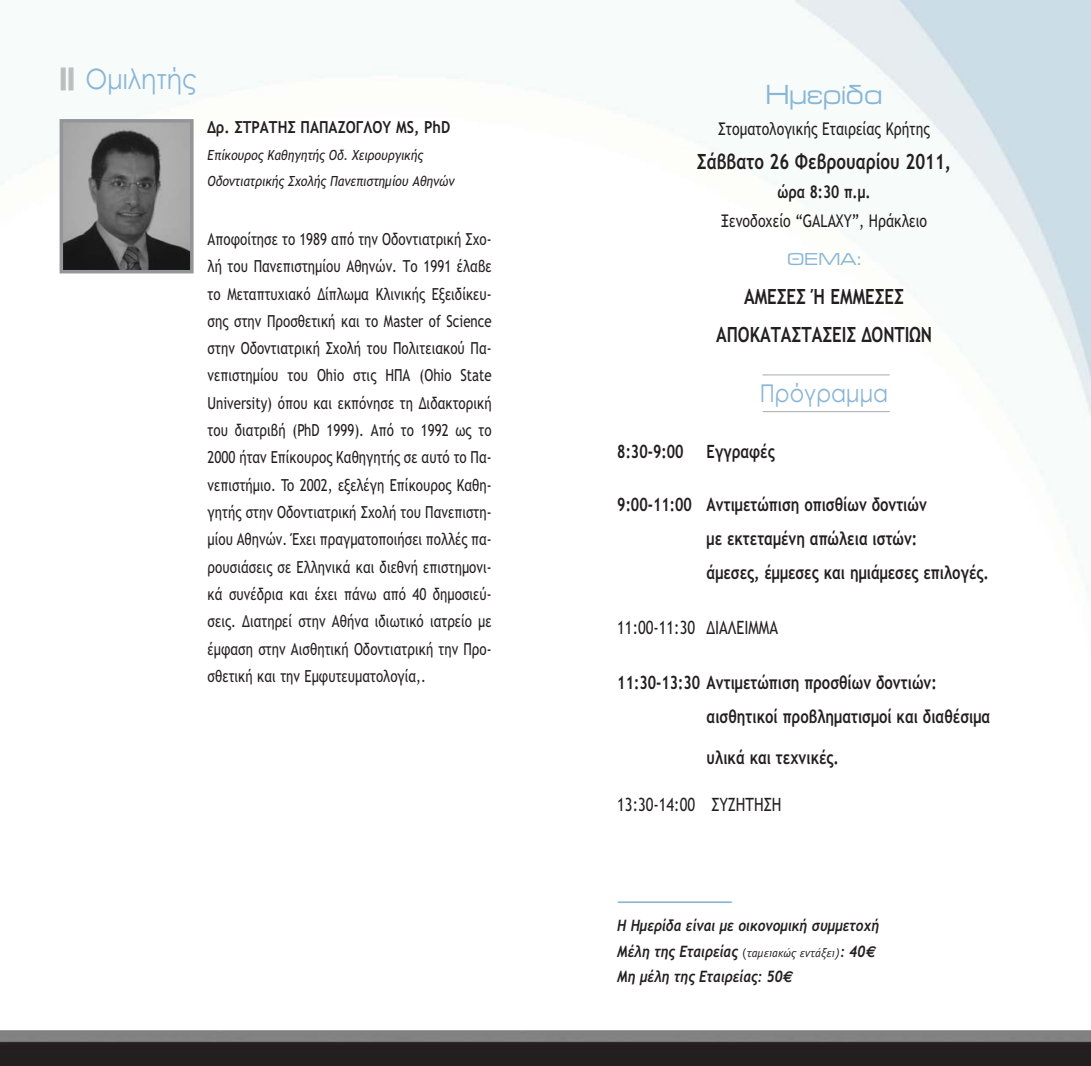
<style>
.page{position:relative;width:1091px;height:1066px;background:#fff}
.page>*{position:absolute;margin:0;border:0;box-sizing:border-box;transform-origin:0 0}
.t1{font:28px "Century Gothic";color:#89b6d6;scale:.9 1}
.t2{font:28px "Naxos";color:#89b6d6;scale:.9 1}
.t3{font:24.5px "Century Gothic";color:#89b6d6;scale:.9 1}
.t4{font:700 21px/37.6px "Trebuchet MS";color:#231f20;text-align:center;scale:.8 1}
.t5{font:700 18.38px/34.1px "Trebuchet MS";color:#231f20;scale:.78 1}
.t6{font:18.38px "Trebuchet MS";color:#231f20;scale:.8 1}
.t7{font:700 18.38px "Trebuchet MS";color:#231f20;scale:.8 1}
.t8{font:17.5px "Trebuchet MS";color:#231f20;scale:.8 1}
.t9{font:700 17.5px "Trebuchet MS";color:#231f20;scale:.8 1}
.t10{font:17.5px "Naxos";color:#89b6d6}
.t11{font:16.62px/27.3px "Trebuchet MS";color:#231f20;text-align:justify;scale:.8 1}
.t12{font:700 16.62px "Trebuchet MS";color:#231f20;scale:.86 1}
.t13{font:italic 700 15.75px/25.4px "Trebuchet";color:#231f20;scale:.85 1}
.t14{font:italic 14px/26.4px "Trebuchet MS";color:#231f20;scale:.86 1}
.t15{font:italic 10.5px "Trebuchet MS";color:#89b6d6;scale:.85 1}
.s1{font-family:"Officina Sans ITC Hel";font-weight:400;font-style:normal;font-size:12.25px}
.s2{font-family:"Officina Sans ITC Hel";font-weight:400;font-size:12.25px}
.s3{font-family:"Euro Sans"}
</style>
<div class="page">
<img style="left:0;top:0;width:1090px;height:1066px">
<img style="left:65px;top:124px;width:123px;height:144px">
<div style="left:60px;top:119px;width:133px;height:154px;border:4px solid #939598"></div>
<hr style="left:762px;top:411px;width:127px;height:1px;background:#a7a9ac">
<hr style="left:762px;top:375px;width:127px;height:1px;background:#a7a9ac">
<svg style="left:61px;top:68px;width:12px;height:22px"></svg>
<h1 class="t1" style="left:85px;top:69px;width:125px">Οµιλητής</h1>
<p class="t12" style="left:207px;top:121px;width:283px">∆ρ. ΣΤΡΑΤΗΣ ΠΑΠΑΖΟΓΛΟΥ MS, PhD</p>
<p class="t14" style="left:207px;top:143px;width:288px">Επίκουρος Καθηγητής Οδ. Xειρουργικής<br>Oδοντιατρικής Σχολής Πανεπιστηµίου Αθηνών</p>
<p class="t11" style="left:207px;top:227px;width:356px">Αποφοίτησε το 1989 από την Οδοντιατρική Σχο&shy;λή του Πανεπιστηµίου Αθηνών. Το 1991 έλαβε το Μεταπτυχιακό ∆ίπλωµα Κλινικής Εξειδίκευ&shy;σης στην Προσθετική και το Master of Science στην Οδοντιατρική Σχολή του Πολιτειακού Πα&shy;νεπιστηµίου του Ohio στις ΗΠΑ (Ohio State University) όπου και εκπόνησε τη ∆ιδακτορική του διατριβή (PhD 1999). Από το 1992 ως το 2000 ήταν Επίκουρος Καθηγητής σε αυτό το Πα&shy;νεπιστήµιο. To 2002, εξελέγη Επίκουρος Καθη&shy;γητής στην Οδοντιατρική Σχολή του Πανεπιστη&shy;µίου Αθηνών. Έχει πραγµατοποιήσει πολλές πα&shy;ρουσιάσεις σε Ελληνικά και διεθνή επιστηµονι&shy;κά συνέδρια και έχει πάνω από 40 δηµοσιεύ&shy;σεις. ∆ιατηρεί στην Αθήνα ιδιωτικό ιατρείο µε έµφαση στην Αισθητική Οδοντιατρική την Προ&shy;σθετική και την Εµφυτευµατολογία,.</p>
<h1 class="t2" style="left:765px;top:85px;width:131px">Hµερίδα</h1>
<p class="t8" style="left:718px;top:122px;width:266px">Στοµατολογικής Εταιρείας Κρήτης</p>
<p class="t4" style="left:696px;top:145px;width:319px">Σάββατο 26 Φεβρουαρίου 2011,</p>
<p class="t9" style="left:777px;top:185px;width:118px">ώρα 8:30 π.µ.</p>
<p class="t8" style="left:720px;top:214px;width:259px">Ξενοδοχείο “GALAXY”, Ηράκλειο</p>
<p class="t10" style="left:787px;top:253px;width:75px">ΘΕΜΑ:</p>
<p class="t4" style="left:716px;top:280px;width:271px">ΑΜΕΣΕΣ Ή ΕΜΜΕΣΕΣ<br>ΑΠΟΚΑΤΑΣΤAΣΕΙΣ ∆ΟΝΤΙΩΝ</p>
<h2 class="t3" style="left:759px;top:384px;width:144px">Πρόγραµµα</h2>
<p class="t5" style="left:617px;top:435px;width:86px">8:30-9:00</p>
<p class="t7" style="left:706px;top:444px;width:87px">Eγγραφές</p>
<p class="t5" style="left:706px;top:489px;width:363px;text-indent:-89px">9:00-11:00 Αντιµετώπιση οπισθίων δοντιών<br>µε εκτεταµένη απώλεια ιστών:<br>άµεσες, έµµεσες και ηµιάµεσες επιλογές.</p>
<p class="t6" style="left:617px;top:620px;width:202px">11:00-11:30 ∆IAΛEIMMA</p>
<p class="t5" style="left:706px;top:667px;width:365px;text-indent:-89px">11:30-13:30 Αντιµετώπιση προσθίων δοντιών: αισθητικοί προβληµατισµοί και διαθέσιµα</p>
<p class="t7" style="left:706px;top:750px;width:167px">υλικά και τεχνικές.</p>
<p class="t6" style="left:617px;top:797px;width:206px">13:30-14:00 ΣΥΖHΤΗΣΗ</p>
<p class="t15" style="left:617px;top:895px;width:5px">.</p>
<p class="t13" style="left:617px;top:914px;width:309px">Η Ηµερίδα είναι µε οικονοµική συµµετοχή<br>Μέλη της Εταιρείας <span class="s1">(</span><span class="s2">ταµειακώς εντάξει)</span>: 40<span class="s3">€<br></span>Μη µέλη της Εταιρείας: 50<span class="s3">€</span></p>
</div>
